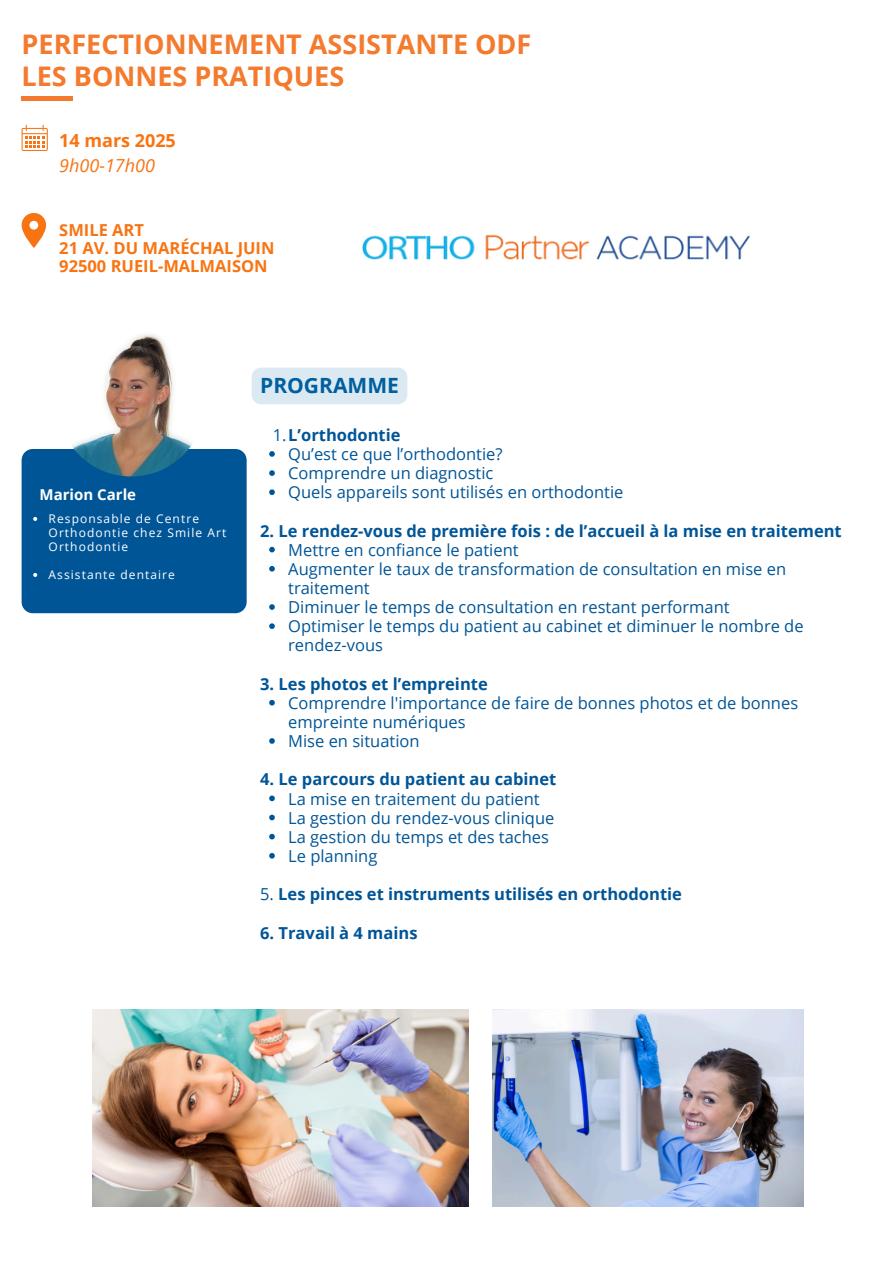
<style>
.page{position:relative;width:894px;height:1264px;background:#fff}
.page>*{position:absolute;margin:0;border:0;box-sizing:border-box;transform-origin:0 0}
.t1{font:700 27px/31.5px "Open Sans";color:#f47a2d}
.t2{font:700 21px "Open Sans";color:#005f9e}
.t3{font:700 18px "Open Sans";color:#f87413}
.t4{font:italic 18px "Open Sans";color:#f87413}
.t5{font:16.5px/19.2px "Open Sans";color:#005597}
.t6{font:700 16.5px "Open Sans";color:#005597}
.t7{font:700 16.5px/18px "Open Sans";color:#f87413}
.t8{font:700 15px "Open Sans";color:#fff}
.t9{font:12px/14px "Open Sans";letter-spacing:.09em;color:#fff}
.s1{font-weight:400}
</style>
<div class="page">
<div style="left:22px;top:96px;width:51px;height:5px;background:#f47a2d"></div>
<img style="left:93px;top:1009px;width:375px;height:196px">
<svg style="left:22px;top:125px;width:25px;height:26px"></svg>
<svg style="left:22px;top:213px;width:24px;height:35px"></svg>
<div style="left:22px;top:449px;width:224px;height:164px;background:#005597;border-radius:11px"></div>
<img style="left:57px;top:329px;width:148px;height:147px;border-radius:50%">
<img style="left:492px;top:1009px;width:311px;height:197px">
<svg style="left:269px;top:451px;width:6px;height:6px"></svg>
<svg style="left:269px;top:470px;width:6px;height:6px"></svg>
<svg style="left:269px;top:489px;width:6px;height:6px"></svg>
<svg style="left:269px;top:547px;width:6px;height:5px"></svg>
<svg style="left:269px;top:566px;width:6px;height:5px"></svg>
<svg style="left:269px;top:604px;width:6px;height:6px"></svg>
<svg style="left:269px;top:623px;width:6px;height:6px"></svg>
<svg style="left:269px;top:700px;width:6px;height:5px"></svg>
<svg style="left:269px;top:738px;width:6px;height:5px"></svg>
<svg style="left:269px;top:795px;width:6px;height:6px"></svg>
<svg style="left:269px;top:814px;width:6px;height:6px"></svg>
<svg style="left:269px;top:833px;width:6px;height:6px"></svg>
<svg style="left:269px;top:853px;width:6px;height:5px"></svg>
<div style="left:252px;top:367px;width:155px;height:37px;background:#dbe9f3;border-radius:9px"></div>
<svg style="left:33px;top:517px;width:4px;height:4px"></svg>
<svg style="left:33px;top:573px;width:4px;height:4px"></svg>
<img style="left:362px;top:234px;width:388px;height:26px">
<h5 class="t1" style="left:22px;top:28px;width:511px">PERFECTIONNEMENT ASSISTANTE ODF<br>LES BONNES PRATIQUES</h5>
<p class="t3" style="left:59px;top:128px;width:118px">14 mars 2025</p>
<h4 class="t4" style="left:59px;top:152px;width:97px">9h00-17h00</h4>
<p class="t7" style="left:59px;top:220px;width:217px">SMILE ART<br>21 AV. DU MARÉCHAL JUIN<br>92500 RUEIL-MALMAISON</p>
<p class="t8" style="left:40px;top:484px;width:98px">Marion Carle</p>
<p class="t9" style="left:49px;top:511px;width:179px">Responsable de Centre<br>Orthodontie chez Smile Art<br>Orthodontie</p>
<h5 class="t9" style="left:49px;top:567px;width:128px">Assistante dentaire</h5>
<p class="t2" style="left:260px;top:371px;width:140px">PROGRAMME</p>
<p class="t6" style="left:273px;top:423px;width:129px"><span class="s1">1.</span>L’orthodontie</p>
<h3 class="t5" style="left:288px;top:444px;width:216px">Qu’est ce que l’orthodontie?</h3>
<p class="t5" style="left:288px;top:463px;width:207px">Comprendre un diagnostic</p>
<p class="t5" style="left:288px;top:482px;width:336px">Quels appareils sont utilisés en orthodontie</p>
<h6 class="t6" style="left:260px;top:519px;width:583px">2. Le rendez-vous de première fois : de l’accueil à la mise en traitement</h6>
<p class="t5" style="left:288px;top:540px;width:232px">Mettre en confiance le patient</p>
<p class="t5" style="left:288px;top:559px;width:499px">Augmenter le taux de transformation de consultation en mise en traitement</p>
<h2 class="t5" style="left:288px;top:597px;width:443px">Diminuer le temps de consultation en restant performant</h2>
<p class="t5" style="left:288px;top:616px;width:517px">Optimiser le temps du patient au cabinet et diminuer le nombre de rendez-vous</p>
<p class="t6" style="left:260px;top:672px;width:229px">3. Les photos et l’empreinte</p>
<p class="t5" style="left:288px;top:693px;width:511px">Comprendre l'importance de faire de bonnes photos et de bonnes empreinte numériques</p>
<p class="t5" style="left:288px;top:731px;width:133px">Mise en situation</p>
<h4 class="t6" style="left:260px;top:767px;width:297px">4. Le parcours du patient au cabinet</h4>
<p class="t5" style="left:288px;top:788px;width:253px">La mise en traitement du patient</p>
<p class="t5" style="left:288px;top:807px;width:267px">La gestion du rendez-vous clinique</p>
<p class="t5" style="left:288px;top:826px;width:262px">La gestion du temps et des taches</p>
<p class="t5" style="left:288px;top:846px;width:91px">Le planning</p>
<h4 class="t6" style="left:260px;top:882px;width:423px"><span class="s1">5.</span> Les pinces et instruments utilisés en orthodontie</h4>
<p class="t6" style="left:260px;top:920px;width:159px">6. Travail à 4 mains</p>
</div>
